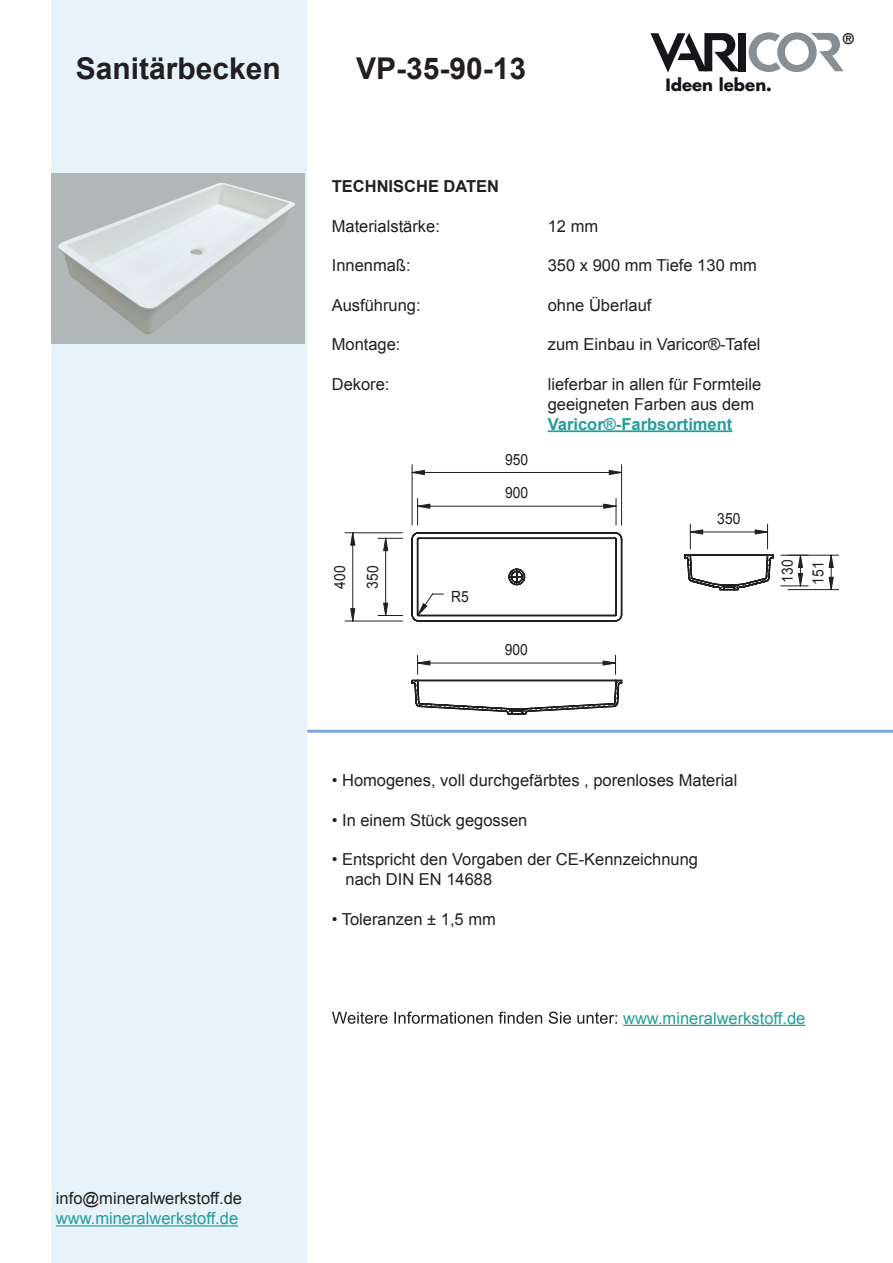
<style>
.page{position:relative;width:893px;height:1263px;background:#fff}
.page>*{position:absolute;margin:0;border:0;box-sizing:border-box;transform-origin:0 0}
.t1{font:700 30px "Arial";color:#231f20}
.t2{font:16.5px/19.8px "Arial";color:#231f20}
.t3{font:16.5px "Arial";color:#249e9b}
.t4{font:700 16.5px "Arial";color:#249e9b}
.t5{font:700 16.5px "Arial";color:#231f20}
.t6{font:700 16.5px "Futura";color:#17151a}
.t7{font:15.45px/33px "Arial";color:#231f20;scale:.9 1}
.t8{font:700 14.1px "Futura";color:#231f20}
</style>
<div class="page">
<hr style="left:548px;top:430px;width:184px;height:2px;background:#249e9b">
<hr style="left:623px;top:1025px;width:182px;height:1px;background:#249e9b">
<svg style="left:332px;top:1011px;width:285px;height:13px"></svg>
<div style="left:51px;top:0;width:255px;height:1263px;background:#e8f2fa"></div>
<svg style="left:749px;top:32px;width:95px;height:40px"></svg>
<svg style="left:650px;top:33px;width:89px;height:40px"></svg>
<div style="left:738px;top:33px;width:8px;height:38px;background:#17151a"></div>
<hr style="left:307px;top:730px;width:586px;height:3px;background:#7ca7d8">
<hr style="left:56px;top:1225px;width:182px;height:1px;background:#249e9b">
<hr style="left:412px;top:465px;width:1px;height:60px;background:#231f20">
<hr style="left:621px;top:465px;width:1px;height:60px;background:#231f20">
<hr style="left:412px;top:472px;width:210px;height:1px;background:#231f20">
<svg style="left:412px;top:470px;width:12px;height:5px"></svg>
<svg style="left:609px;top:470px;width:13px;height:5px"></svg>
<hr style="left:345px;top:532px;width:58px;height:1px;background:#231f20">
<hr style="left:345px;top:621px;width:58px;height:1px;background:#231f20">
<hr style="left:352px;top:533px;width:1px;height:88px;background:#231f20">
<svg style="left:351px;top:532px;width:4px;height:13px"></svg>
<svg style="left:351px;top:609px;width:4px;height:12px"></svg>
<hr style="left:788px;top:555px;width:51px;height:1px;background:#231f20">
<hr style="left:788px;top:589px;width:51px;height:1px;background:#231f20">
<hr style="left:831px;top:555px;width:1px;height:35px;background:#231f20">
<svg style="left:829px;top:555px;width:4px;height:13px"></svg>
<svg style="left:829px;top:577px;width:4px;height:13px"></svg>
<svg style="left:378px;top:498px;width:430px;height:217px"></svg>
<img style="left:51px;top:174px;width:254px;height:169px">
<h1 class="t1" style="left:76px;top:48px;width:207px">Sanitärbecken</h1>
<h1 class="t1" style="left:356px;top:48px;width:172px">VP-35-90-13</h1>
<p class="t6" style="left:665px;top:74px;width:108px">Ideen leben.</p>
<p class="t8" style="left:843px;top:29px;width:13px">®</p>
<p class="t5" style="left:332px;top:175px;width:169px">TECHNISCHE DATEN</p>
<p class="t2" style="left:332px;top:216px;width:110px">Materialstärke:</p>
<p class="t2" style="left:548px;top:216px;width:52px">12 mm</p>
<p class="t2" style="left:332px;top:256px;width:80px">Innenmaß:</p>
<p class="t2" style="left:548px;top:256px;width:211px">350 x 900 mm Tiefe 130 mm</p>
<p class="t2" style="left:332px;top:295px;width:90px">Ausführung:</p>
<p class="t2" style="left:548px;top:295px;width:105px">ohne Überlauf</p>
<p class="t2" style="left:332px;top:335px;width:70px">Montage:</p>
<p class="t2" style="left:548px;top:335px;width:214px">zum Einbau in Varicor®-Tafel</p>
<p class="t2" style="left:332px;top:374px;width:59px">Dekore:</p>
<p class="t2" style="left:548px;top:374px;width:215px">lieferbar in allen für Formteile geeigneten Farben aus dem</p>
<p class="t4" style="left:548px;top:413px;width:186px">Varicor®-Farbsortiment</p>
<p class="t7" style="left:505px;top:443px;width:27px">950</p>
<p class="t7" style="left:323px;top:589px;width:27px;rotate:-90deg">400<br>350</p>
<p class="t7" style="left:451px;top:580px;width:21px">R5</p>
<p class="t7" style="left:505px;top:477px;width:27px">900</p>
<p class="t7" style="left:505px;top:633px;width:27px">900</p>
<p class="t7" style="left:717px;top:502px;width:27px">350</p>
<p class="t7" style="left:771px;top:583px;width:27px;rotate:-90deg">130</p>
<p class="t7" style="left:802px;top:585px;width:27px;rotate:-90deg">151</p>
<p class="t2" style="left:332px;top:770px;width:407px">• Homogenes, voll durchgefärbtes , porenloses Material</p>
<p class="t2" style="left:332px;top:810px;width:197px">• In einem Stück gegossen</p>
<p class="t2" style="left:345px;top:850px;width:354px;text-indent:-14px">• Entspricht den Vorgaben der CE-Kennzeichnung nach DIN EN 14688</p>
<p class="t2" style="left:332px;top:909px;width:166px">• Toleranzen ± 1,5 mm</p>
<p class="t3" style="left:623px;top:1007px;width:184px">www.mineralwerkstoff.de</p>
<p class="t2" style="left:56px;top:1189px;width:188px">info@mineralwerkstoff.de</p>
<p class="t3" style="left:56px;top:1207px;width:184px">www.mineralwerkstoff.de</p>
</div>
